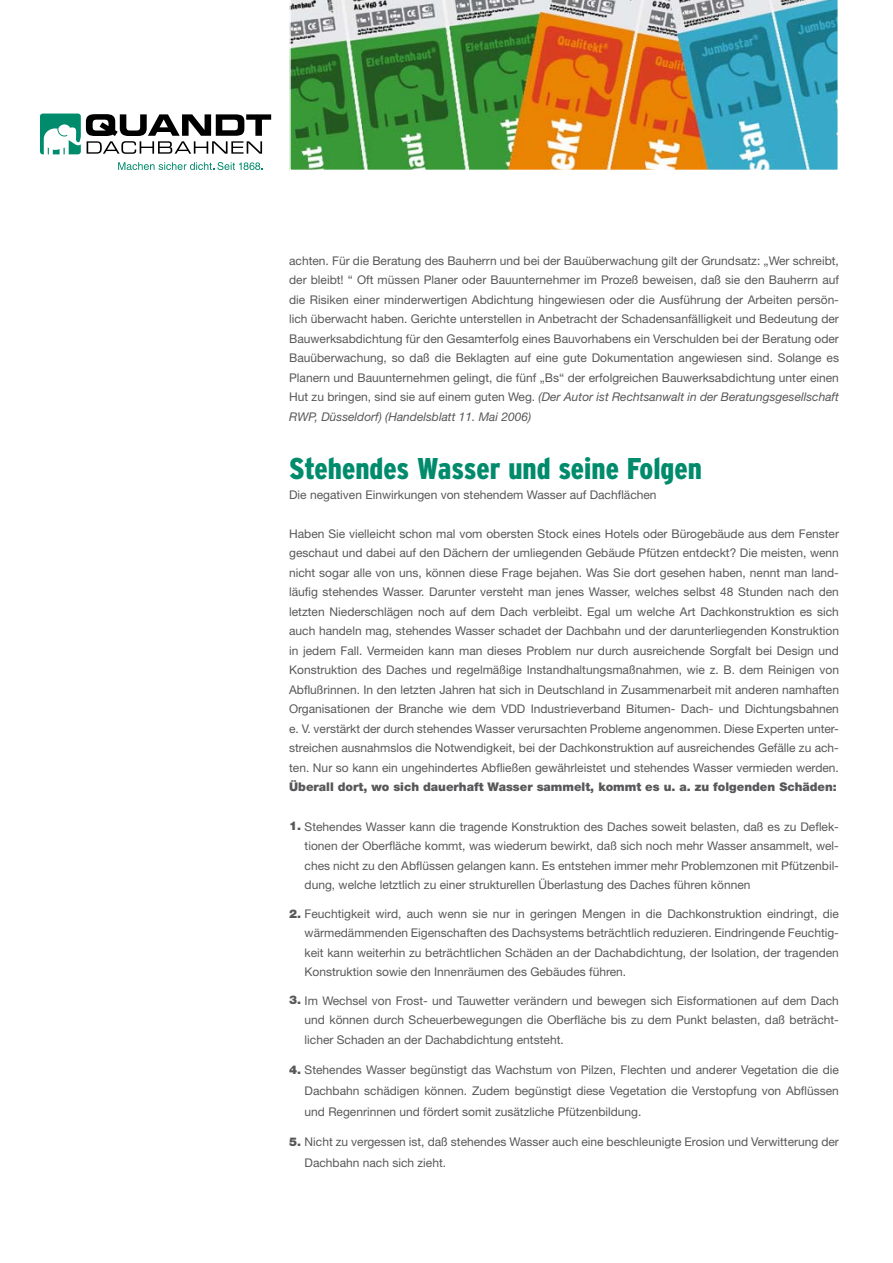
<style>
.page{position:relative;width:893px;height:1263px;background:#fff}
.page>*{position:absolute;margin:0;border:0;box-sizing:border-box;transform-origin:0 0}
.t1{font:900 condensed 30px "Interstate";color:#008b6c}
.t2{font:12px/19.5px "Helvetica Neue";color:#58585a;text-align:justify}
.t3{font:900 12px "Helvetica Neue";color:#58585a}
.s1{font-style:italic}
.s2{font-weight:900}
</style>
<div class="page">
<svg style="left:118px;top:162px;width:145px;height:8px"></svg>
<svg style="left:40px;top:114px;width:231px;height:40px"></svg>
<img style="left:289px;top:0;width:549px;height:171px">
<p class="t2" style="left:289px;top:250px;width:551px">achten. Für die Beratung des Bauherrn und bei der Bauüberwachung gilt der Grundsatz: „Wer schreibt, der bleibt! “ Oft müssen Planer oder Bauunternehmer im Prozeß beweisen, daß sie den Bauherrn auf die Risiken einer minderwertigen Abdichtung hingewiesen oder die Ausführung der Arbeiten persön&shy;lich überwacht haben. Gerichte unterstellen in Anbetracht der Schadensanfälligkeit und Bedeutung der Bauwerksabdichtung für den Gesamterfolg eines Bauvorhabens ein Verschulden bei der Beratung oder Bauüberwachung, so daß die Beklagten auf eine gute Dokumentation angewiesen sind. Solange es Planern und Bauunternehmen gelingt, die fünf „Bs“ der erfolgreichen Bauwerksabdichtung unter einen Hut zu bringen, sind sie auf einem guten Weg. <span class="s1">(Der Autor ist Rechtsanwalt in der Beratungsgesellschaft RWP, Düsseldorf) (Handelsblatt 11. Mai 2006)</span></p>
<h1 class="t1" style="left:289px;top:452px;width:414px">Stehendes Wasser und seine Folgen</h1>
<p class="t2" style="left:289px;top:484px;width:369px">Die negativen Einwirkungen von stehendem Wasser auf Dachflächen</p>
<p class="t2" style="left:289px;top:523px;width:551px">Haben Sie vielleicht schon mal vom obersten Stock eines Hotels oder Bürogebäude aus dem Fenster geschaut und dabei auf den Dächern der umliegenden Gebäude Pfützen entdeckt? Die meisten, wenn nicht sogar alle von uns, können diese Frage bejahen. Was Sie dort gesehen haben, nennt man land&shy;läufig stehendes Wasser. Darunter versteht man jenes Wasser, welches selbst 48 Stunden nach den letzten Niederschlägen noch auf dem Dach verbleibt. Egal um welche Art Dachkonstruktion es sich auch handeln mag, stehendes Wasser schadet der Dachbahn und der darunterliegenden Konstruktion in jedem Fall. Vermeiden kann man dieses Problem nur durch ausreichende Sorgfalt bei Design und Konstruktion des Daches und regelmäßige Instandhaltungsmaßnahmen, wie z. B. dem Reinigen von Abflußrinnen. In den letzten Jahren hat sich in Deutschland in Zusammenarbeit mit anderen namhaften Organisationen der Branche wie dem VDD Industrieverband Bitumen- Dach- und Dichtungsbahnen e. V. verstärkt der durch stehendes Wasser verursachten Probleme angenommen. Diese Experten unter&shy;streichen ausnahmslos die Notwendigkeit, bei der Dachkonstruktion auf ausreichendes Gefälle zu ach&shy;ten. Nur so kann ein ungehindertes Abfließen gewährleistet und stehendes Wasser vermieden werden.</p>
<p class="t3" style="left:289px;top:780px;width:549px">Überall dort, wo sich dauerhaft Wasser sammelt, kommt es u. a. zu folgenden Schäden:</p>
<p class="t2" style="left:305px;top:816px;width:536px;text-indent:-15px"><span class="s2">1.</span> Stehendes Wasser kann die tragende Konstruktion des Daches soweit belasten, daß es zu Deflek&shy;tionen der Oberfläche kommt, was wiederum bewirkt, daß sich noch mehr Wasser ansammelt, wel&shy;ches nicht zu den Abflüssen gelangen kann. Es entstehen immer mehr Problemzonen mit Pfützenbil&shy;dung, welche letztlich zu einer strukturellen Überlastung des Daches führen können</p>
<p class="t2" style="left:305px;top:903px;width:536px;text-indent:-15px"><span class="s2">2.</span> Feuchtigkeit wird, auch wenn sie nur in geringen Mengen in die Dachkonstruktion eindringt, die wärmedämmenden Eigenschaften des Dachsystems beträchtlich reduzieren. Eindringende Feuchtig&shy;keit kann weiterhin zu beträchtlichen Schäden an der Dachabdichtung, der Isolation, der tragenden Konstruktion sowie den Innenräumen des Gebäudes führen.</p>
<p class="t2" style="left:305px;top:990px;width:536px;text-indent:-15px"><span class="s2">3.</span> Im Wechsel von Frost- und Tauwetter verändern und bewegen sich Eisformationen auf dem Dach und können durch Scheuerbewegungen die Oberfläche bis zu dem Punkt belasten, daß beträcht&shy;licher Schaden an der Dachabdichtung entsteht.</p>
<p class="t2" style="left:305px;top:1059px;width:536px;line-height:21px;text-indent:-15px"><span class="s2">4.</span> Stehendes Wasser begünstigt das Wachstum von Pilzen, Flechten und anderer Vegetation die die Dachbahn schädigen können. Zudem begünstigt diese Vegetation die Verstopfung von Abflüssen und Regenrinnen und fördert somit zusätzliche Pfützenbildung.</p>
<p class="t2" style="left:305px;top:1131px;width:536px;line-height:21px;text-indent:-15px"><span class="s2">5.</span> Nicht zu vergessen ist, daß stehendes Wasser auch eine beschleunigte Erosion und Verwitterung der<br>Dachbahn nach sich zieht.</p>
</div>
